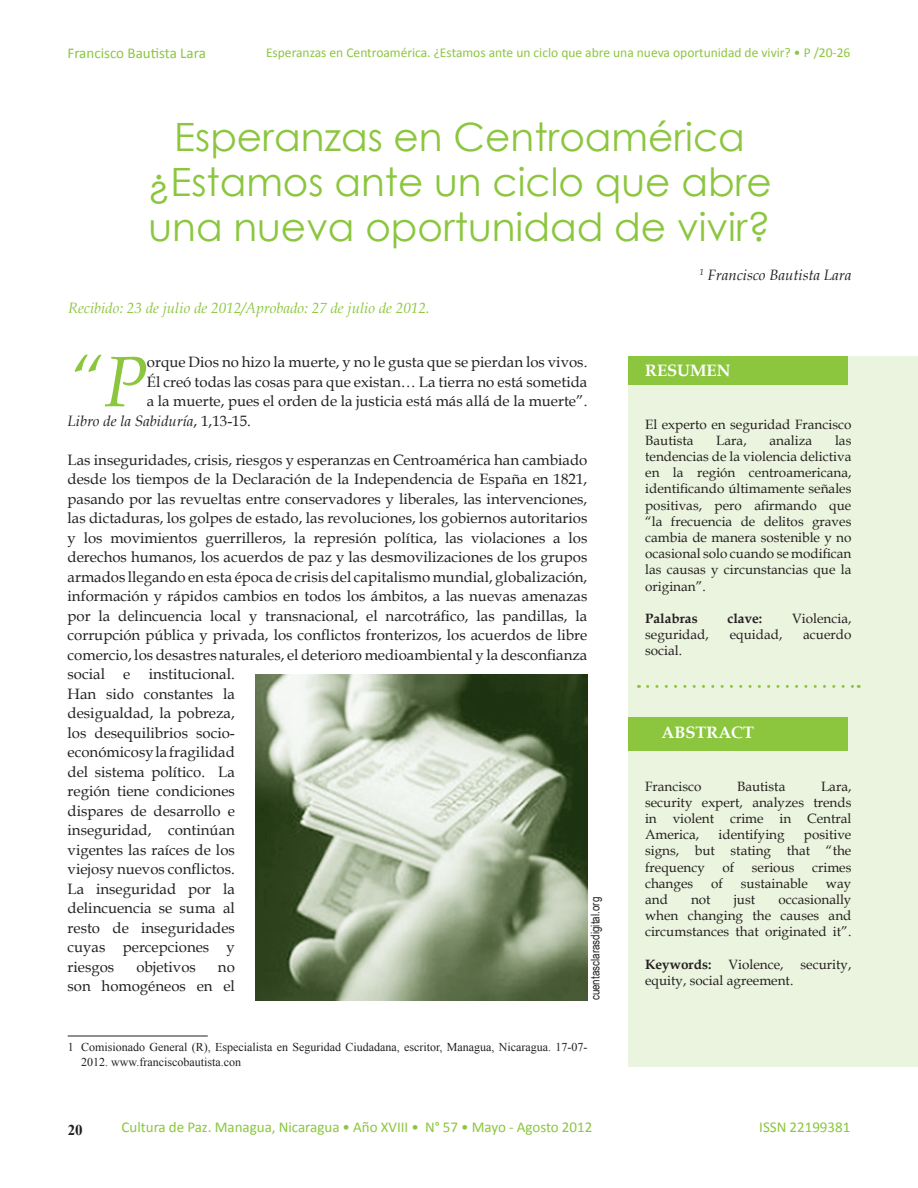
<style>
.page{position:relative;width:918px;height:1188px;background:#fff}
.page>*{position:absolute;margin:0;border:0;box-sizing:border-box;transform-origin:0 0}
.t1{font:italic 71.4px "Book Antiqua";color:#8bc63e}
.t2{font:39px/45px "Century Gothic";color:#8bc63e;text-align:center}
.t3{font:700 16.5px "Book Antiqua";color:#fff}
.t4{font:15px/19.5px "Book Antiqua";color:#231f20}
.t5{font:15px "Calibri";color:#8bc63e}
.t6{font:italic 15px "Book Antiqua";color:#8bc63e}
.t7{font:italic 15px "Book Antiqua";color:#231f20}
.t8{font:700 15px "Times New Roman";color:#231f20}
.t9{font:13.5px/16.2px "Book Antiqua";color:#231f20;text-align:justify}
.t10{font:13.5px "Calibri";color:#8bc63e}
.t11{font:700 13.5px "Book Antiqua";color:#231f20}
.t12{font:12px/14.4px "Times New Roman";color:#231f20}
.t13{font:12px "Arial Narrow";color:#231f20}
.s1{font-style:normal}
</style>
<div class="page">
<div style="left:629px;top:356px;width:289px;height:710px;background:#ebf4de"></div>
<div style="left:629px;top:356px;width:219px;height:28px;background:#8bc63e"></div>
<div style="left:629px;top:717px;width:219px;height:33px;background:#8bc63e"></div>
<svg style="left:648px;top:685px;width:211px;height:3px"></svg>
<img style="left:255px;top:674px;width:332px;height:326px">
<hr style="left:68px;top:1036px;width:140px;height:1px;background:#231f20">
<p class="t5" style="left:68px;top:44px;width:140px">Francisco Bautista Lara</p>
<p class="t10" style="left:266px;top:44px;width:586px">Esperanzas en Centroamérica. ¿Estamos ante un ciclo que abre una nueva oportunidad de vivir? • P /20-26</p>
<h2 class="t2" style="left:147px;top:114px;width:626px">Esperanzas en Centroamérica ¿Estamos ante un ciclo que abre una nueva oportunidad de vivir?</h2>
<p class="t7" style="left:699px;top:264px;width:153px"><sup>1</sup> Francisco Bautista Lara</p>
<p class="t6" style="left:68px;top:298px;width:363px">Recibido: 23 de julio de 2012/Aprobado: 27 de julio de 2012.</p>
<h1 class="t1" style="left:68px;top:332px;width:81px">“P</h1>
<p class="t4" style="left:147px;top:352px;width:442px">orque Dios no hizo la muerte, y no le gusta que se pierdan los vivos.</p>
<p class="t4" style="left:147px;top:372px;width:442px">Él creó todas las cosas para que existan… La tierra no está sometida</p>
<p class="t4" style="left:147px;top:391px;width:442px">a la muerte, pues el orden de la justicia está más allá de la muerte”.</p>
<p class="t7" style="left:68px;top:410px;width:185px">Libro de la Sabiduría<span class="s1">, 1,13-15.</span></p>
<p class="t4" style="left:68px;top:450px;width:521px">Las inseguridades, crisis, riesgos y esperanzas en Centroamérica han cambiado desde los tiempos de la Declaración de la Independencia de España en 1821, pasando por las revueltas entre conservadores y liberales, las intervenciones, las dictaduras, los golpes de estado, las revoluciones, los gobiernos autoritarios y los movimientos guerrilleros, la represión política, las violaciones a los derechos humanos, los acuerdos de paz y las desmovilizaciones de los grupos armados llegando en esta época de crisis del capitalismo mundial, globalización, información y rápidos cambios en todos los ámbitos, a las nuevas amenazas por la delincuencia local y transnacional, el narcotráfico, las pandillas, la corrupción pública y privada, los conflictos fronterizos, los acuerdos de libre comercio, los desastres naturales, el deterioro medioambiental y la desconfianza social e institucional.<br>Han sido constantes la<br>desigualdad, la pobreza,<br>los desequilibrios socio-<br>económicosy la fragilidad<br>del sistema político. La<br>región tiene condiciones<br>dispares de desarrollo e<br>inseguridad, continúan<br>vigentes las raíces de los<br>viejosy nuevos conflictos.<br>La inseguridad por la<br>delincuencia se suma al<br>resto de inseguridades<br>cuyas percepciones y<br>riesgos</p>
<p class="t13" style="left:586px;top:1000px;width:105px;rotate:-90deg">cuentasclarasdigital.org</p>
<p class="t4" style="left:136px;top:957px;width:61px">objetivos</p>
<p class="t4" style="left:68px;top:957px;width:169px;text-align:right">no<br>son homogéneos en el</p>
<p class="t12" style="left:81px;top:1040px;width:508px;text-indent:-14px">1 Comisionado General (R), Especialista en Seguridad Ciudadana, escritor, Managua, Nicaragua. 17-07-<br>2012. www.franciscobautista.con</p>
<p class="t3" style="left:645px;top:360px;width:87px">RESUMEN</p>
<p class="t9" style="left:645px;top:416px;width:208px">El experto en seguridad Francisco<br>Bautista</p>
<p class="t9" style="left:645px;top:432px;width:208px;text-indent:190px">las tendencias de la violencia delictiva en la región centroamericana, identificando últimamente señales positivas, pero afirmando que “la frecuencia de delitos graves cambia de manera sostenible y no ocasional solo cuando se modifican las causas y circunstancias que la originan”.</p>
<p class="t11" style="left:645px;top:609px;width:54px">Palabras</p>
<p class="t11" style="left:727px;top:609px;width:36px">clave:</p>
<p class="t9" style="left:792px;top:610px;width:61px">Violencia,</p>
<p class="t9" style="left:645px;top:626px;width:65px">seguridad,</p>
<p class="t9" style="left:730px;top:626px;width:54px">equidad,</p>
<p class="t9" style="left:803px;top:626px;width:50px">acuerdo</p>
<p class="t9" style="left:645px;top:642px;width:39px">social.</p>
<p class="t9" style="left:716px;top:432px;width:32px">Lara,</p>
<p class="t9" style="left:770px;top:432px;width:44px">analiza</p>
<p class="t3" style="left:662px;top:722px;width:94px">ABSTRACT</p>
<p class="t9" style="left:645px;top:778px;width:58px">Francisco</p>
<p class="t9" style="left:737px;top:778px;width:50px">Bautista</p>
<p class="t9" style="left:645px;top:778px;width:208px;text-indent:176px">Lara, security expert, analyzes trends in violent crime in Central America,</p>
<p class="t9" style="left:719px;top:826px;width:68px">identifying</p>
<p class="t9" style="left:645px;top:826px;width:208px;text-indent:159px">positive signs, but stating that “the frequency</p>
<p class="t9" style="left:722px;top:859px;width:13px">of</p>
<p class="t9" style="left:752px;top:859px;width:44px">serious</p>
<p class="t9" style="left:812px;top:859px;width:41px">crimes</p>
<p class="t9" style="left:645px;top:875px;width:50px">changes</p>
<p class="t9" style="left:711px;top:875px;width:13px">of</p>
<p class="t9" style="left:741px;top:875px;width:69px">sustainable</p>
<p class="t9" style="left:826px;top:875px;width:27px">way</p>
<p class="t9" style="left:645px;top:891px;width:24px">and</p>
<p class="t9" style="left:691px;top:891px;width:21px">not</p>
<p class="t9" style="left:734px;top:891px;width:23px">just</p>
<p class="t9" style="left:645px;top:891px;width:208px;text-indent:133px">occasionally when changing the causes and circumstances that originated it”.</p>
<p class="t11" style="left:645px;top:955px;width:68px">Keywords:</p>
<p class="t9" style="left:728px;top:956px;width:57px">Violence,</p>
<p class="t9" style="left:801px;top:956px;width:52px">security,</p>
<p class="t9" style="left:645px;top:972px;width:150px">equity, social agreement.</p>
<p class="t8" style="left:68px;top:1120px;width:16px">20</p>
<p class="t5" style="left:122px;top:1118px;width:472px">Cultura de Paz. Managua, Nicaragua • Año XVIII • N° 57 • Mayo - Agosto 2012</p>
<p class="t5" style="left:759px;top:1118px;width:93px">ISSN 22199381</p>
</div>
